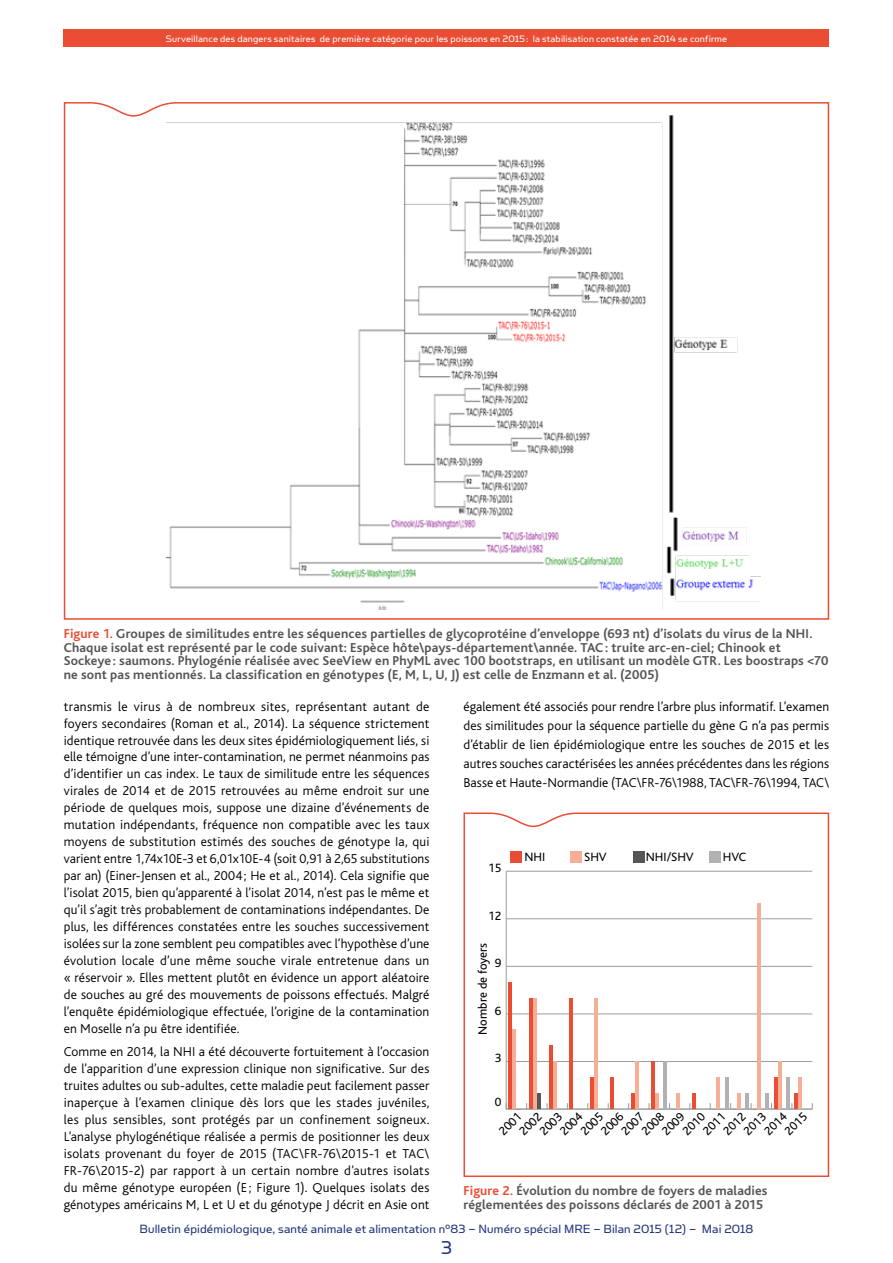
<style>
.page{position:relative;width:893px;height:1263px;background:#fff}
.page>*{position:absolute;margin:0;border:0;box-sizing:border-box;transform-origin:0 0}
.t1{font:21px "Simian Text Orangutan";color:#23357b}
.t2{font:300 13.5px/17px "Bliss";letter-spacing:.005em;color:#000;text-align:justify}
.t3{font:700 13.5px/13.5px "Bliss";letter-spacing:.01em;color:#565655}
.t4{font:13.5px "Simian Text Orangutan";letter-spacing:.01em;color:#23357b}
.t5{font:12.6px "Bliss";color:#000}
.t6{font:10.5px "Simian Text Orangutan";letter-spacing:.02em;color:#fff}
.s1{color:#ea4d33}
</style>
<div class="page">
<div style="left:64px;top:30px;width:765px;height:17px;background:#ea4d33"></div>
<svg style="left:63px;top:102px;width:767px;height:518px"></svg>
<svg style="left:463px;top:812px;width:367px;height:365px"></svg>
<p class="t6" style="left:166px;top:33px;width:563px">Surveillance des dangers sanitaires de première catégorie pour les poissons en 2015: la stabilisation constatée en 2014 se confirme</p>
<p class="t3" style="left:64px;top:627px;width:766px"><span class="s1">Figure 1.</span> Groupes de similitudes entre les séquences partielles de glycoprotéine d’enveloppe (693 nt) d’isolats du virus de la NHI.<br>Chaque isolat est représenté par le code suivant: Espèce hôte\pays-département\année. TAC: truite arc-en-ciel; Chinook et Sockeye : saumons. Phylogénie réalisée avec SeeView en PhyML avec 100 bootstraps, en utilisant un modèle GTR. Les boostraps &lt;70 ne sont pas mentionnés. La classification en génotypes (E, M, L, U, J) est celle de Enzmann et al. (2005)</p>
<p class="t2" style="left:64px;top:698px;width:367px">transmis le virus à de nombreux sites, représentant autant de foyers secondaires (Roman et al., 2014). La séquence strictement identique retrouvée dans les deux sites épidémiologiquement liés, si elle témoigne d’une inter-contamination, ne permet néanmoins pas d’identifier un cas index. Le taux de similitude entre les séquences virales de 2014 et de 2015 retrouvées au même endroit sur une période de quelques mois, suppose une dizaine d’événements de mutation indépendants, fréquence non compatible avec les taux moyens de substitution estimés des souches de génotype Ia, qui varient entre 1,74x10E-3 et 6,01x10E-4 (soit 0,91 à 2,65 substitutions par an) (Einer-Jensen et al., 2004; He et al., 2014). Cela signifie que l’isolat 2015, bien qu’apparenté à l’isolat 2014, n’est pas le même et qu’il s’agit très probablement de contaminations indépendantes. De plus, les différences constatées entre les souches successivement isolées sur la zone semblent peu compatibles avec l’hypothèse d’une évolution locale d’une même souche virale entretenue dans un « réservoir ». Elles mettent plutôt en évidence un apport aléatoire de souches au gré des mouvements de poissons effectués. Malgré l’enquête épidémiologique effectuée, l’origine de la contamination en Moselle n’a pu être identifiée.</p>
<p class="t2" style="left:64px;top:1044px;width:367px">Comme en 2014, la NHI a été découverte fortuitement à l’occasion de l’apparition d’une expression clinique non significative. Sur des truites adultes ou sub-adultes, cette maladie peut facilement passer inaperçue à l’examen clinique dès lors que les stades juvéniles, les plus sensibles, sont protégés par un confinement soigneux.<br>L’analyse phylogénétique réalisée a permis de positionner les deux isolats provenant du foyer de 2015 (TAC\FR-76\2015-1 et TAC\ FR-76\2015-2) par rapport à un certain nombre d’autres isolats du même génotype européen (E ; Figure 1). Quelques isolats des génotypes américains M, L et U et du génotype J décrit en Asie ont</p>
<p class="t2" style="left:463px;top:697px;width:367px;line-height:19px">également été associés pour rendre l’arbre plus informatif. L’examen des similitudes pour la séquence partielle du gène G n’a pas permis d’établir de lien épidémiologique entre les souches de 2015 et les autres souches caractérisées les années précédentes dans les régions Basse et Haute-Normandie (TAC\FR-76\1988, TAC\FR-76\1994, TAC\</p>
<p class="t5" style="left:488px;top:861px;width:15px">15</p>
<p class="t5" style="left:488px;top:909px;width:15px">12</p>
<p class="t5" style="left:476px;top:1034px;width:93px;rotate:-90deg">Nombre de foyers</p>
<p class="t5" style="left:495px;top:956px;width:8px">9</p>
<p class="t5" style="left:495px;top:1004px;width:8px">6</p>
<p class="t5" style="left:495px;top:1052px;width:8px">3</p>
<p class="t5" style="left:495px;top:1095px;width:8px">0</p>
<p class="t5" style="left:525px;top:850px;width:22px">NHI</p>
<p class="t5" style="left:584px;top:850px;width:24px">SHV</p>
<p class="t5" style="left:646px;top:850px;width:49px">NHI/SHV</p>
<p class="t5" style="left:723px;top:850px;width:25px">HVC</p>
<p class="t5" style="left:557px;top:1128px;width:28px;rotate:-45deg">2004</p>
<p class="t5" style="left:761px;top:1128px;width:28px;rotate:-45deg">2014</p>
<p class="t5" style="left:619px;top:1128px;width:28px;rotate:-45deg">2007</p>
<p class="t5" style="left:639px;top:1128px;width:28px;rotate:-45deg">2008</p>
<p class="t5" style="left:680px;top:1128px;width:28px;rotate:-45deg">2010</p>
<p class="t5" style="left:598px;top:1128px;width:28px;rotate:-45deg">2006</p>
<p class="t5" style="left:659px;top:1128px;width:28px;rotate:-45deg">2009</p>
<p class="t5" style="left:537px;top:1128px;width:28px;rotate:-45deg">2003</p>
<p class="t5" style="left:741px;top:1128px;width:28px;rotate:-45deg">2013</p>
<p class="t5" style="left:578px;top:1128px;width:28px;rotate:-45deg">2005</p>
<p class="t5" style="left:782px;top:1128px;width:28px;rotate:-45deg">2015</p>
<p class="t5" style="left:517px;top:1128px;width:28px;rotate:-45deg">2002</p>
<p class="t5" style="left:721px;top:1128px;width:28px;rotate:-45deg">2012</p>
<p class="t5" style="left:496px;top:1128px;width:28px;rotate:-45deg">2001</p>
<p class="t5" style="left:700px;top:1128px;width:28px;rotate:-45deg">2011</p>
<p class="t3" style="left:463px;top:1184px;width:306px"><span class="s1">Figure 2.</span> Évolution du nombre de foyers de maladies réglementées des poissons déclarés de 2001 à 2015</p>
<p class="t4" style="left:139px;top:1221px;width:615px">Bulletin épidémiologique, santé animale et alimentation n°83 – Numéro spécial MRE – Bilan 2015 (12) – Mai 2018</p>
<h1 class="t1" style="left:441px;top:1236px;width:12px">3</h1>
</div>
